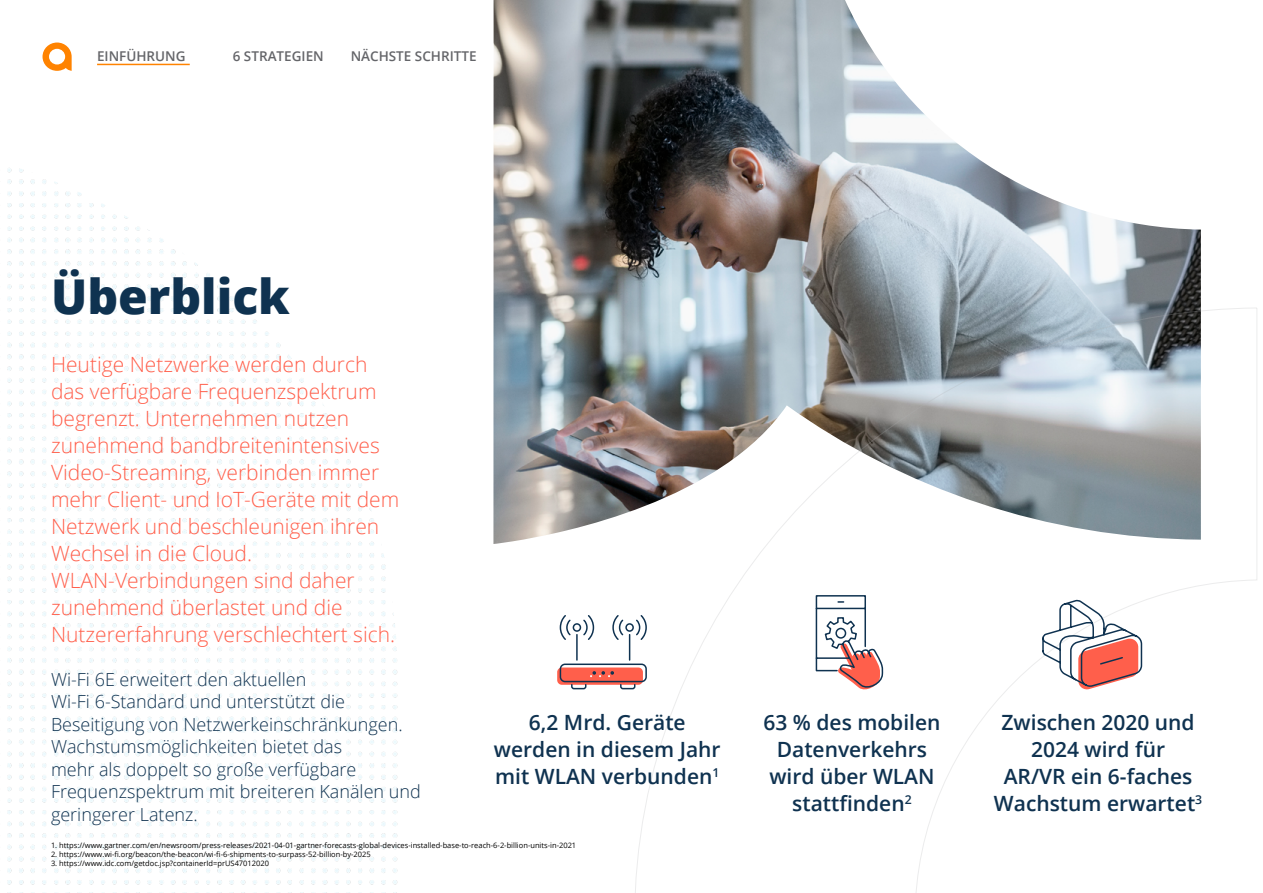
<style>
.page{position:relative;width:1263px;height:893px;background:#fff}
.page>*{position:absolute;margin:0;border:0;box-sizing:border-box;transform-origin:0 0}
.t1{font:800 48px "Open Sans";color:#0f3250}
.t2{font:300 21px/27px "Open Sans";color:#ff5f4b}
.t3{font:600 21px/27px "Open Sans";color:#0f3250;text-align:center}
.t4{font:300 18px/22.5px "Open Sans";color:#0f3250}
.t5{font:600 13.5px "Open Sans";color:#646569}
.t6{font:7.5px "Open Sans";color:#000}
</style>
<div class="page">
<img style="left:493px;top:0;width:708px;height:544px">
<svg style="left:634px;top:307px;width:623px;height:586px"></svg>
<img style="left:7px;top:168px;width:391px;height:725px">
<svg style="left:43px;top:43px;width:29px;height:28px"></svg>
<hr style="left:97px;top:64px;width:93px;height:1px;background:#ff8300">
<svg style="left:557px;top:614px;width:91px;height:76px"></svg>
<svg style="left:815px;top:594px;width:70px;height:99px"></svg>
<svg style="left:1005px;top:598px;width:138px;height:92px"></svg>
<p class="t5" style="left:97px;top:47px;width:90px">EINFÜHRUNG</p>
<p class="t5" style="left:351px;top:47px;width:127px">NÄCHSTE SCHRITTE</p>
<p class="t5" style="left:233px;top:47px;width:93px">6 STRATEGIEN</p>
<h1 class="t1" style="left:51px;top:260px;width:240px">Überblick</h1>
<p class="t2" style="left:51px;top:350px;width:350px">Heutige Netzwerke werden durch das verfügbare Frequenzspektrum begrenzt. Unternehmen nutzen zunehmend bandbreitenintensives<br>Video-Streaming, verbinden immer mehr Client- und IoT-Geräte mit dem<br>Netzwerk und beschleunigen ihren<br>Wechsel in die Cloud.<br>WLAN-Verbindungen sind daher zunehmend überlastet und die<br>Nutzererfahrung verschlechtert sich.</p>
<p class="t4" style="left:51px;top:667px;width:371px">Wi-Fi 6E erweitert den aktuellen<br>Wi-Fi 6-Standard und unterstützt die Beseitigung von Netzwerkeinschränkungen.<br>Wachstumsmöglichkeiten bietet das<br>mehr als doppelt so große verfügbare Frequenzspektrum mit breiteren Kanälen und geringerer Latenz.</p>
<p class="t3" style="left:494px;top:708px;width:228px">6,2 Mrd. Geräte werden in diesem Jahr mit WLAN verbunden<sup>1</sup></p>
<p class="t3" style="left:763px;top:708px;width:179px">63 % des mobilen<br>Datenverkehrs wird über WLAN stattfinden<sup>2</sup></p>
<p class="t3" style="left:994px;top:708px;width:210px">Zwischen 2020 und<br>2024 wird für<br>AR/VR ein 6-faches<br>Wachstum erwartet<sup>3</sup></p>
<p class="t6" style="left:51px;top:840px;width:527px">1. https://www.gartner.com/en/newsroom/press-releases/2021-04-01-gartner-forecasts-global-devices-installed-base-to-reach-6-2-billion-units-in-2021</p>
<p class="t6" style="left:51px;top:849px;width:321px">2. https://www.wi-fi.org/beacon/the-beacon/wi-fi-6-shipments-to-surpass-52-billion-by-2025</p>
<p class="t6" style="left:51px;top:858px;width:219px">3. https://www.idc.com/getdoc.jsp?containerId=prUS47012020</p>
</div>
